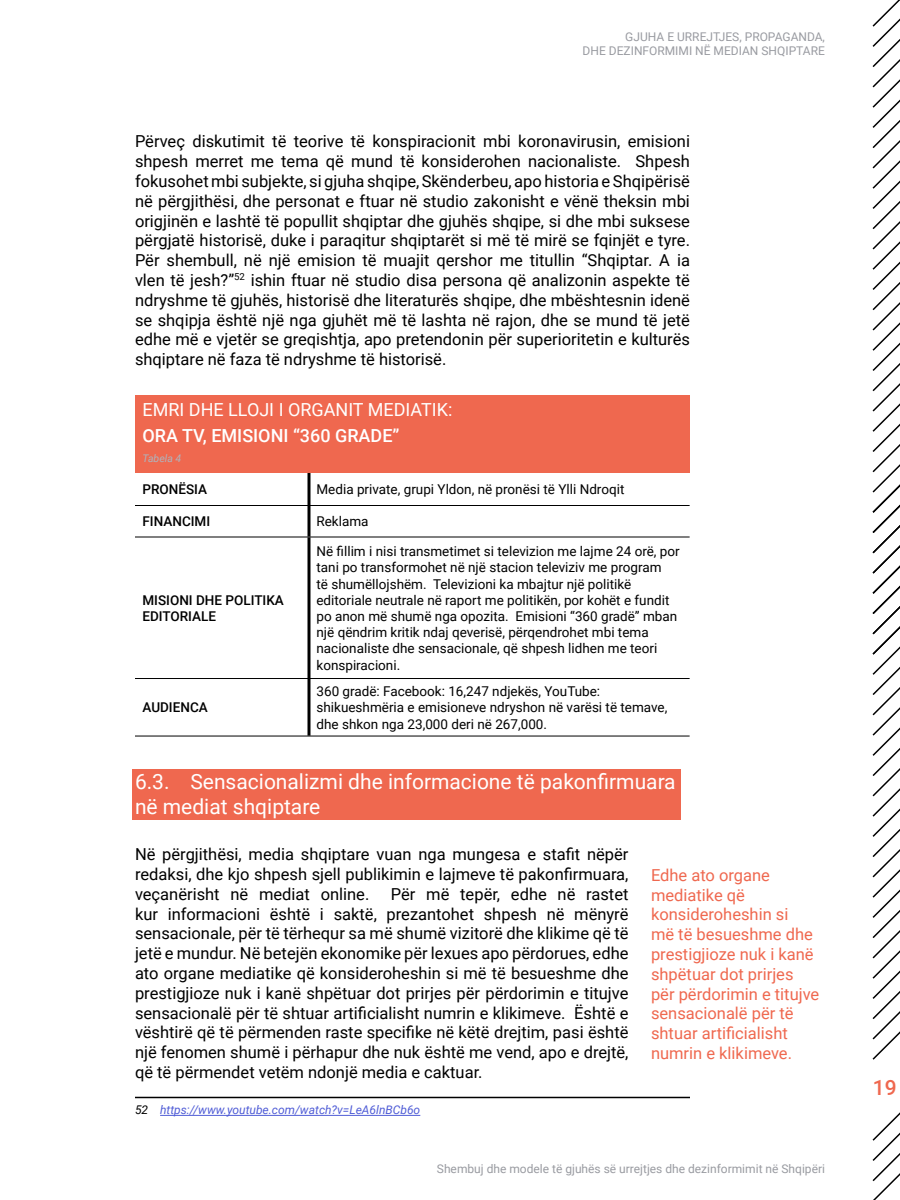
<style>
.page{position:relative;width:900px;height:1200px;background:#fff}
.page>*{position:absolute;margin:0;border:0;box-sizing:border-box;transform-origin:0 0}
.Subtitle_1_1{font:21px/25.2px "Roboto";color:#fff}
.t1{font:500 21px "Roboto";color:#ef684f}
.Table_header{font:18px "Roboto";color:#fff}
.Table_header-2{font:500 18px "Roboto";color:#fff}
.Body{font:16.5px/19.8px "Roboto";color:#000;text-align:justify}
.Body_color{font:16.5px/19.8px "Roboto";color:#ef684f}
.Table_body{font:13.5px/16.2px "Roboto";color:#000}
.Table_body-2{font:500 13.5px/16.2px "Roboto";color:#000}
.t2{font:12px/14.4px "Roboto";color:#999ba1;text-align:right}
.Footnote{font:italic 12px "Roboto";color:#4f5cd6}
.Table_notes{font:italic 10.5px "Roboto";color:#afb4bd}
.s1{color:#000}
</style>
<div class="page">
<hr style="left:135px;top:1097px;width:555px;height:1px;background:#000">
<hr style="left:160px;top:1115px;width:260px;height:1px;background:#4f5cd6">
<div style="left:132px;top:769px;width:549px;height:51px;background:#ef684f"></div>
<div style="left:135px;top:395px;width:555px;height:78px;background:#ef684f"></div>
<hr style="left:308px;top:473px;width:2px;height:32px;background:#000">
<hr style="left:308px;top:506px;width:2px;height:31px;background:#000">
<hr style="left:308px;top:537px;width:2px;height:141px;background:#000">
<hr style="left:308px;top:679px;width:2px;height:57px;background:#000">
<hr style="left:135px;top:505px;width:174px;height:1px;background:#000">
<hr style="left:309px;top:505px;width:381px;height:1px;background:#000">
<hr style="left:135px;top:537px;width:174px;height:1px;background:#000">
<hr style="left:309px;top:537px;width:381px;height:1px;background:#000">
<hr style="left:135px;top:678px;width:174px;height:1px;background:#000">
<hr style="left:309px;top:678px;width:381px;height:1px;background:#000">
<hr style="left:135px;top:736px;width:174px;height:1px;background:#000">
<hr style="left:309px;top:736px;width:381px;height:1px;background:#000">
<svg style="left:872px;top:0;width:28px;height:1200px"></svg>
<p class="t2" style="left:583px;top:29px;width:244px">GJUHA E URREJTJES, PROPAGANDA,<br>DHE DEZINFORMIMI NË MEDIAN SHQIPTARE</p>
<p class="Body" style="left:135px;top:131px;width:557px">Përveç diskutimit të teorive të konspiracionit mbi koronavirusin, emisioni shpesh merret me tema që mund të konsiderohen nacionaliste. Shpesh fokusohet mbi subjekte, si gjuha shqipe, Skënderbeu, apo historia e Shqipërisë në përgjithësi, dhe personat e ftuar në studio zakonisht e vënë theksin mbi origjinën e lashtë të popullit shqiptar dhe gjuhës shqipe, si dhe mbi suksese përgjatë historisë, duke i paraqitur shqiptarët si më të mirë se fqinjët e tyre.<br>Për shembull, në një emision të muajit qershor me titullin “Shqiptar. A ia vlen të jesh?”<sup>52</sup> ishin ftuar në studio disa persona që analizonin aspekte të ndryshme të gjuhës, historisë dhe literaturës shqipe, dhe mbështesnin idenë se shqipja është një nga gjuhët më të lashta në rajon, dhe se mund të jetë edhe më e vjetër se greqishtja, apo pretendonin për superioritetin e kulturës shqiptare në faza të ndryshme të historisë.</p>
<p class="Table_header" style="left:142px;top:397px;width:311px">EMRI DHE LLOJI I ORGANIT MEDIATIK:</p>
<p class="Table_header-2" style="left:142px;top:423px;width:259px">ORA TV, EMISIONI “360 GRADE”</p>
<p class="Table_notes" style="left:142px;top:451px;width:40px">Tabela 4</p>
<p class="Table_body-2" style="left:142px;top:481px;width:66px">PRONËSIA</p>
<p class="Table_body" style="left:316px;top:481px;width:309px">Media private, grupi Yldon, në pronësi të Ylli Ndroqit</p>
<p class="Table_body-2" style="left:142px;top:513px;width:69px">FINANCIMI</p>
<p class="Table_body" style="left:316px;top:513px;width:54px">Reklama</p>
<p class="Table_body-2" style="left:142px;top:591px;width:143px">MISIONI DHE POLITIKA<br>EDITORIALE</p>
<p class="Table_body-2" style="left:142px;top:699px;width:67px">AUDIENCA</p>
<p class="Table_body" style="left:316px;top:543px;width:365px">Në fillim i nisi transmetimet si televizion me lajme 24 orë, por tani po transformohet në një stacion televiziv me program<br>të shumëllojshëm. Televizioni ka mbajtur një politikë editoriale neutrale në raport me politikën, por kohët e fundit po anon më shumë nga opozita. Emisioni “360 gradë” mban një qëndrim kritik ndaj qeverisë, përqendrohet mbi tema nacionaliste dhe sensacionale, që shpesh lidhen me teori konspiracioni.</p>
<p class="Table_body" style="left:316px;top:683px;width:352px">360 gradë: Facebook: 16,247 ndjekës, YouTube: shikueshmëria e emisioneve ndryshon në varësi të temave, dhe shkon nga 23,000 deri në 267,000.</p>
<p class="Subtitle_1_1" style="left:135px;top:768px;width:542px">6.3. Sensacionalizmi dhe informacione të pakonfirmuara në mediat shqiptare</p>
<p class="Body" style="left:135px;top:844px;width:495px">Në përgjithësi, media shqiptare vuan nga mungesa e stafit nëpër redaksi, dhe kjo shpesh sjell publikimin e lajmeve të pakonfirmuara, veçanërisht në mediat online.</p>
<p class="Body" style="left:135px;top:883px;width:495px;text-indent:256px">Për më tepër, edhe në rastet kur informacioni është i saktë, prezantohet shpesh në mënyrë sensacionale, për të tërhequr sa më shumë vizitorë dhe klikime që të jetë e mundur. Në betejën ekonomike për lexues apo përdorues, edhe ato organe mediatike që konsideroheshin si më të besueshme dhe prestigjioze nuk i kanë shpëtuar dot prirjes për përdorimin e titujve sensacionalë për të shtuar artificialisht numrin e klikimeve. Është e vështirë që të përmenden raste specifike në këtë drejtim, pasi është një fenomen shumë i përhapur dhe nuk është me vend, apo e drejtë, që të përmendet vetëm ndonjë media e caktuar.</p>
<p class="Footnote" style="left:135px;top:1102px;width:287px"><span class="s1">52</span> https://www.youtube.com/watch?v=LeA6lnBCb6o</p>
<p class="Body_color" style="left:651px;top:864px;width:170px">Edhe ato organe mediatike që konsideroheshin si<br>më të besueshme dhe prestigjioze nuk i kanë shpëtuar dot prirjes për përdorimin e titujve sensacionalë për të shtuar artificialisht numrin e klikimeve.</p>
<p class="t2" style="left:437px;top:1161px;width:390px">Shembuj dhe modele të gjuhës së urrejtjes dhe dezinformimit në Shqipëri</p>
<p class="t1" style="left:873px;top:1073px;width:25px">19</p>
</div>
